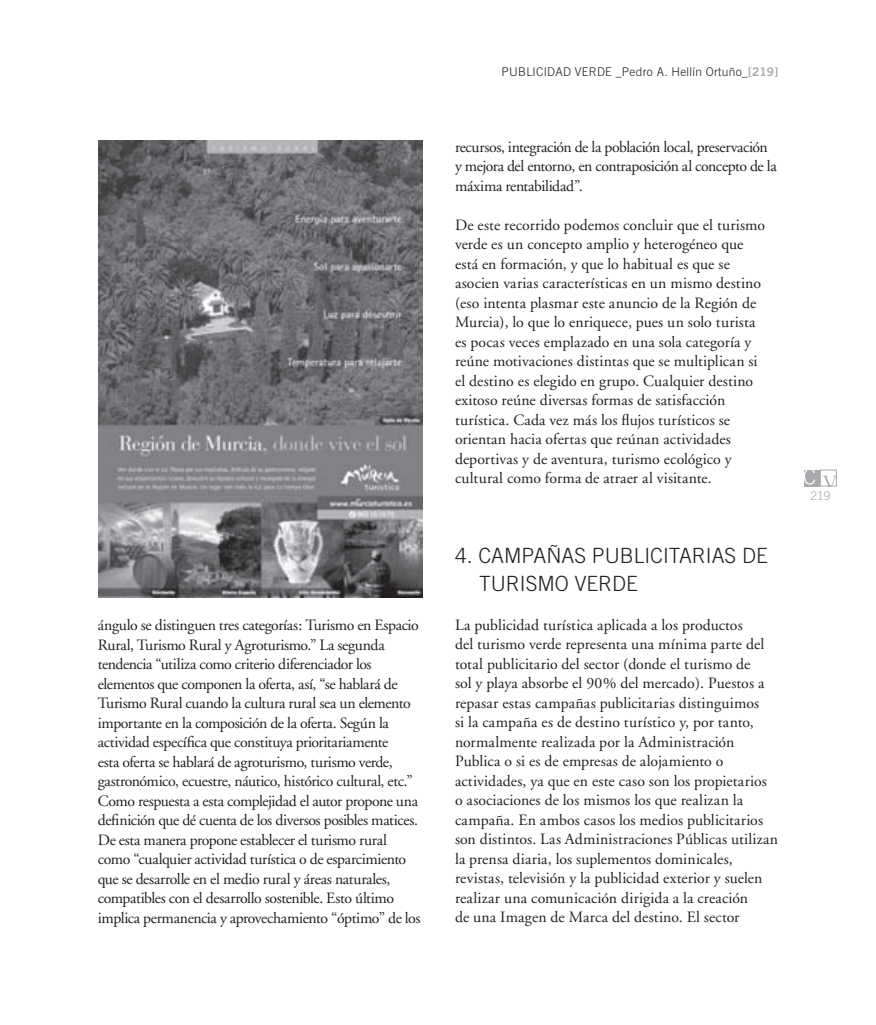
<style>
.page{position:relative;width:876px;height:1025px;background:#fff}
.page>*{position:absolute;margin:0;border:0;box-sizing:border-box;transform-origin:0 0}
.t1{font:300 21px "Trade Gothic";color:#231f20}
.t2{font:15.75px/19.5px "Adobe Garamond";letter-spacing:-.005em;color:#231f20}
.t3{font:15.75px/19.5px "Adobe Garamond";letter-spacing:-.025em;color:#231f20}
.t4{font:300 12px "Trade Gothic";letter-spacing:.02em;color:#231f20}
.t5{font:300 12px "Trade Gothic";color:#a8a9ad}
.s1{font-family:"Trade Gothic Bold Two";font-weight:400;color:#a8a9ad}
</style>
<div class="page">
<div style="left:804px;top:470px;width:16px;height:16px;background:#a8a9ad"></div>
<svg style="left:804px;top:470px;width:11px;height:14px"></svg>
<svg style="left:823px;top:476px;width:12px;height:8px"></svg>
<div style="left:820px;top:470px;width:17px;height:16px;border:1px solid #a8a9ad"></div>
<img style="left:99px;top:140px;width:323px;height:457px">
<p class="t3" style="left:98px;top:616px;width:324px">ángulo se distinguen tres categorías: Turismo en Espacio Rural, Turismo Rural y Agroturismo.” La segunda tendencia “utiliza como criterio diferenciador los elementos que componen la oferta, así, “se hablará de Turismo Rural cuando la cultura rural sea un elemento importante en la composición de la oferta. Según la actividad específica que constituya prioritariamente<br>esta oferta se hablará de agroturismo, turismo verde, gastronómico, ecuestre, náutico, histórico cultural, etc.” Como respuesta a esta complejidad el autor propone una definición que dé cuenta de los diversos posibles matices.<br>De esta manera propone establecer el turismo rural como “cualquier actividad turística o de esparcimiento que se desarrolle en el medio rural y áreas naturales, compatibles con el desarrollo sostenible. Esto último implica permanencia y aprovechamiento “óptimo” de los</p>
<p class="t4" style="left:502px;top:64px;width:278px">PUBLICIDAD VERDE _PEDRO A. HELLÍN ORTUÑO_<span class="s1">[219]</span></p>
<p class="t3" style="left:455px;top:137px;width:323px">recursos, integración de la población local, preservación y mejora del entorno, en contraposición al concepto de la máxima rentabilidad”.</p>
<p class="t2" style="left:455px;top:215px;width:312px">De este recorrido podemos concluir que el turismo verde es un concepto amplio y heterogéneo que está en formación, y que lo habitual es que se asocien varias características en un mismo destino (eso intenta plasmar este anuncio de la Región de Murcia), lo que lo enriquece, pues un solo turista es pocas veces emplazado en una sola categoría y reúne motivaciones distintas que se multiplican si el destino es elegido en grupo. Cualquier destino exitoso reúne diversas formas de satisfacción turística. Cada vez más los flujos turísticos se orientan hacia ofertas que reúnan actividades deportivas y de aventura, turismo ecológico y cultural como forma de atraer al visitante.</p>
<h1 class="t1" style="left:455px;top:543px;width:162px">4. CAM PAÑAS PUBLICITARIAS</h1>
<h1 class="t1" style="left:742px;top:543px;width:13px">DE</h1>
<h1 class="t1" style="left:479px;top:570px;width:26px">TURISMO</h1>
<h1 class="t1" style="left:575px;top:570px;width:25px">VERDE</h1>
<p class="t2" style="left:455px;top:615px;width:325px">La publicidad turística aplicada a los productos<br>del turismo verde representa una mínima parte del total publicitario del sector (donde el turismo de<br>sol y playa absorbe el 90% del mercado). Puestos a repasar estas campañas publicitarias distinguimos<br>si la campaña es de destino turístico y, por tanto, normalmente realizada por la Administración Publica o si es de empresas de alojamiento o actividades, ya que en este caso son los propietarios o asociaciones de los mismos los que realizan la campaña. En ambos casos los medios publicitarios son distintos. Las Administraciones Públicas utilizan la prensa diaria, los suplementos dominicales, revistas, televisión y la publicidad exterior y suelen realizar una comunicación dirigida a la creación<br>de una Imagen de Marca del destino. El sector</p>
<p class="t5" style="left:810px;top:488px;width:22px">219</p>
</div>
